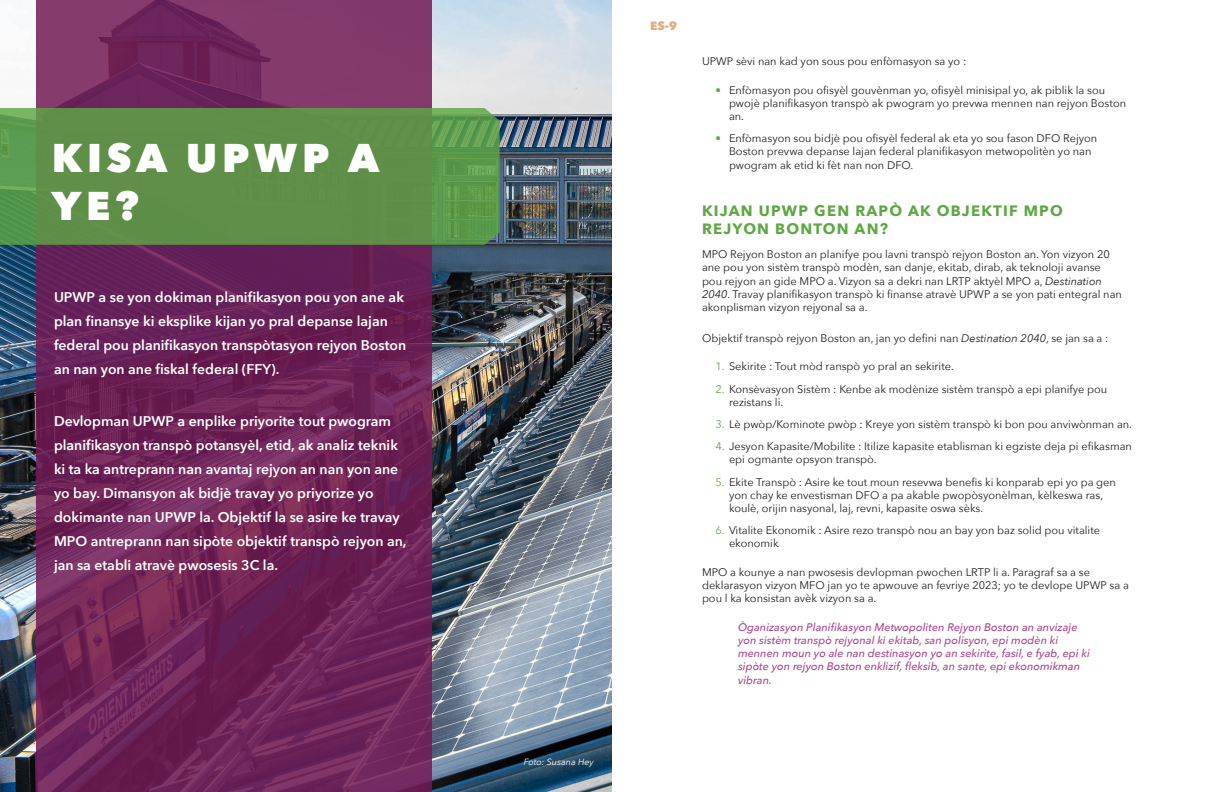
<style>
.page{position:relative;width:1224px;height:792px;background:#fff}
.page>*{position:absolute;margin:0;border:0;box-sizing:border-box;transform-origin:0 0}
.Heading_1{font:800 40px/48px "Avenir Next";letter-spacing:.12em;color:#fff}
.Heading_2{font:700 15px/18px "Avenir Next";letter-spacing:.08em;color:#5da744}
.Paragraph_Style_2{font:600 14px/24px "Avenir Next";color:#fff}
.t1{font:800 12px "Avenir Next";color:#e0b181}
.t2{font:11px/13.2px "Avenir Next";color:#231f20}
.t3{font:italic 500 11px/13.2px "Avenir Next";color:#ac478c}
.t4{font:italic 9px "Avenir Next";color:#fff}
.s1{color:#5da744}
.s2{font-style:italic}
</style>
<div class="page">
<img style="left:0;top:0;width:612px;height:792px">
<svg style="left:36px;top:0;width:396px;height:792px;background:#6f2559"></svg>
<svg style="left:0;top:108px;width:500px;height:137px;background:#5e9149"></svg>
<p class="Heading_1" style="left:52px;top:134px;width:329px">KISA UPWP A<br>YE?</p>
<p class="Paragraph_Style_2" style="left:54px;top:285px;width:354px">UPWP a se yon dokiman planifikasyon pou yon ane ak plan finansye ki eksplike kijan yo pral depanse lajan federal pou planifikasyon transpòtasyon rejyon Boston an nan yon ane fiskal federal (FFY).</p>
<p class="Paragraph_Style_2" style="left:54px;top:409px;width:354px">Devlopman UPWP a enplike priyorite tout pwogram planifikasyon transpò potansyèl, etid, ak analiz teknik ki ta ka antreprann nan avantaj rejyon an nan yon ane yo bay. Dimansyon ak bidjè travay yo priyorize yo dokimante nan UPWP la. Objektif la se asire ke travay MPO antreprann nan sipòte objektif transpò rejyon an, jan sa etabli atravè pwosesis 3C la.</p>
<p class="t4" style="left:524px;top:754px;width:72px">Foto: Susana Hey</p>
<p class="t1" style="left:650px;top:18px;width:29px">ES-9</p>
<p class="t2" style="left:702px;top:54px;width:266px">UPWP sèvi nan kad yon sous pou enfòmasyon sa yo :</p>
<p class="t2" style="left:729px;top:83px;width:399px;text-indent:-14px"><span class="s1">•</span> Enfòmasyon pou ofisyèl gouvènman yo, ofisyèl minisipal yo, ak piblik la sou pwojè planifikasyon transpò ak pwogram yo prevwa mennen nan rejyon Boston an.</p>
<p class="t2" style="left:729px;top:131px;width:370px;text-indent:-14px"><span class="s1">•</span> Enfòmasyon sou bidjè pou ofisyèl federal ak eta yo sou fason DFO Rejyon<br>Boston prevwa depanse lajan federal planifikasyon metwopolitèn yo nan pwogram ak etid ki fèt nan non DFO.</p>
<p class="Heading_2" style="left:702px;top:202px;width:362px">KIJAN UPWP GEN RAPÒ AK OBJEKTIF MPO<br>REJYON BONTON AN?</p>
<p class="t2" style="left:702px;top:247px;width:421px">MPO Rejyon Boston an planifye pou lavni transpò rejyon Boston an. Yon vizyon 20 ane pou yon sistèm transpò modèn, san danje, ekitab, dirab, ak teknoloji avanse pou rejyon an gide MPO a. Vizyon sa a dekri nan LRTP aktyèl MPO a, <span class="s2">Destination 2040</span>. Travay planifikasyon transpò ki finanse atravè UPWP a se yon pati entegral nan akonplisman vizyon rejyonal sa a.</p>
<p class="t2" style="left:702px;top:331px;width:408px">Objektif transpò rejyon Boston an, jan yo defini nan <span class="s2">Destination 2040</span>, se jan sa a :</p>
<p class="t2" style="left:716px;top:359px;width:240px"><span class="s1">1.</span> Sekirite : Tout mòd ranspò yo pral an sekirite.</p>
<p class="t2" style="left:729px;top:382px;width:380px;text-indent:-13px"><span class="s1">2.</span> Konsèvasyon Sistèm : Kenbe ak modènize sistèm transpò a epi planifye pou rezistans li.</p>
<p class="t2" style="left:716px;top:417px;width:418px"><span class="s1">3.</span> Lè pwòp/Kominote pwòp : Kreye yon sistèm transpò ki bon pou anviwònman an.</p>
<p class="t2" style="left:729px;top:439px;width:404px;text-indent:-13px"><span class="s1">4.</span> Jesyon Kapasite/Mobilite : Itilize kapasite etablisman ki egziste deja pi efikasman epi ogmante opsyon transpò.</p>
<p class="t2" style="left:729px;top:475px;width:388px;text-indent:-13px"><span class="s1">5.</span> Ekite Transpò : Asire ke tout moun resevwa benefis ki konparab epi yo pa gen yon chay ke envestisman DFO a pa akable pwopòsyonèlman, kèlkeswa ras, koulè, orijin nasyonal, laj, revni, kapasite oswa sèks.</p>
<p class="t2" style="left:729px;top:523px;width:373px;text-indent:-13px"><span class="s1">6.</span> Vitalite Ekonomik : Asire rezo transpò nou an bay yon baz solid pou vitalite ekonomik</p>
<p class="t2" style="left:702px;top:565px;width:428px">MPO a kounye a nan pwosesis devlopman pwochen LRTP li a. Paragraf sa a se deklarasyon vizyon MFO jan yo te apwouve an fevriye 2023; yo te devlope UPWP sa a pou l ka konsistan avèk vizyon sa a.</p>
<p class="t3" style="left:738px;top:620px;width:353px">Òganizasyon Planifikasyon Metwopoliten Rejyon Boston an anvizaje yon sistèm transpò rejyonal ki ekitab, san polisyon, epi modèn ki mennen moun yo ale nan destinasyon yo an sekirite, fasil, e fyab, epi ki sipòte yon rejyon Boston enklizif, fleksib, an sante, epi ekonomikman vibran.</p>
</div>
